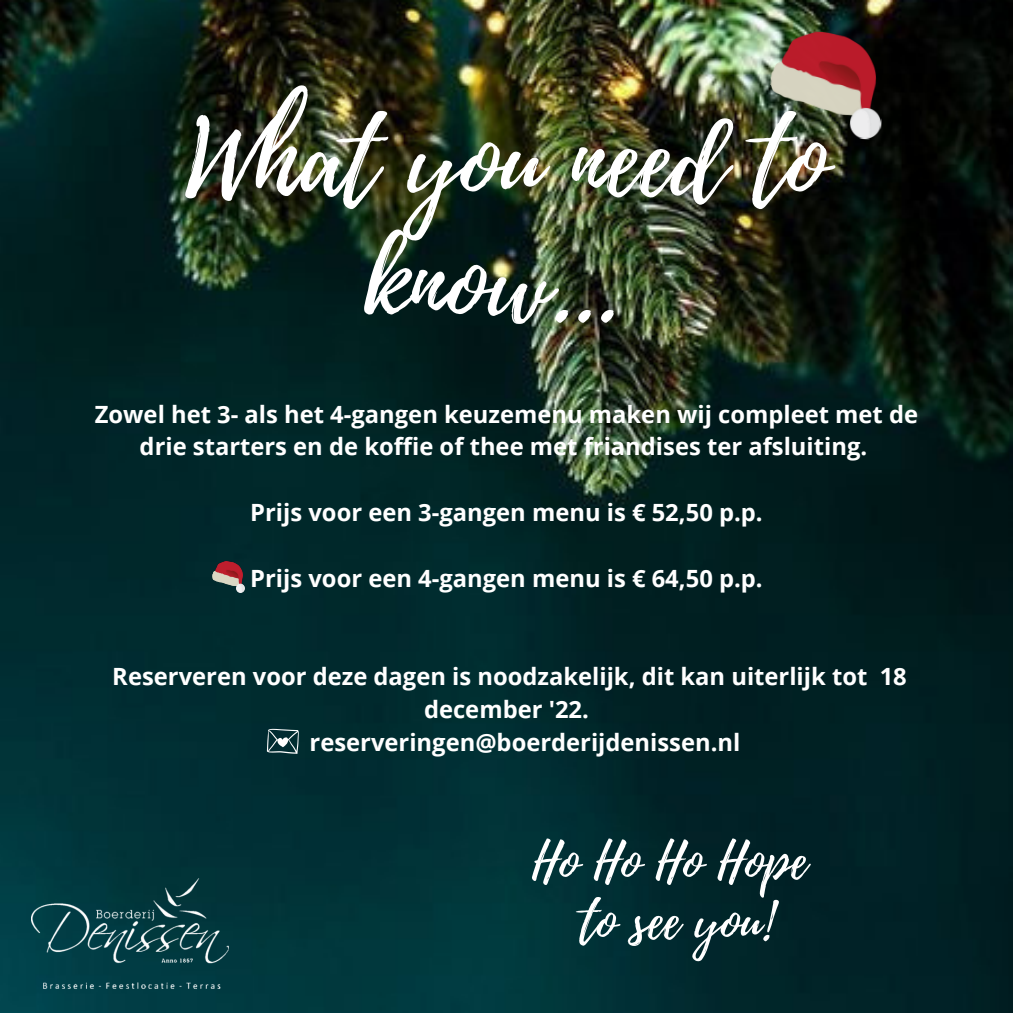
<style>
.page{position:relative;width:1013px;height:1013px;background:#fff}
.page>*{position:absolute;margin:0;border:0;box-sizing:border-box;transform-origin:0 0}
.t1{font:104px/122.5px "Playlist Script";color:#fff;text-align:center}
.t2{font:51.5px/60px "Playlist Script";color:#fff;text-align:center}
.t3{font:700 23.75px/32.8px "Open Sans";color:#fff;text-align:center}
</style>
<div class="page">
<img style="left:0;top:0;width:1012px;height:1012px">
<img style="left:32px;top:876px;width:196px;height:113px">
<img style="left:768px;top:30px;width:117px;height:110px">
<svg style="left:267px;top:728px;width:32px;height:26px"></svg>
<img style="left:212px;top:561px;width:33px;height:31px">
<h1 class="t1" style="left:185px;top:102px;width:644px">What you need to know...</h1>
<p class="t3" style="left:95px;top:397px;width:824px">Zowel het 3- als het 4-gangen keuzemenu maken wij compleet met de drie starters en de koffie of thee met friandises ter afsluiting.</p>
<p class="t3" style="left:250px;top:495px;width:514px">Prijs voor een 3-gangen menu is € 52,50 p.p.</p>
<p class="t3" style="left:250px;top:561px;width:514px">Prijs voor een 4-gangen menu is € 64,50 p.p.</p>
<p class="t3" style="left:112px;top:659px;width:796px">Reserveren voor deze dagen is noodzakelijk, dit kan uiterlijk tot 18</p>
<p class="t3" style="left:424px;top:692px;width:166px">december '22.</p>
<p class="t3" style="left:309px;top:725px;width:432px">reserveringen@boerderijdenissen.nl</p>
<h2 class="t2" style="left:532px;top:832px;width:276px">Ho Ho Ho Hope to see you!</h2>
</div>
